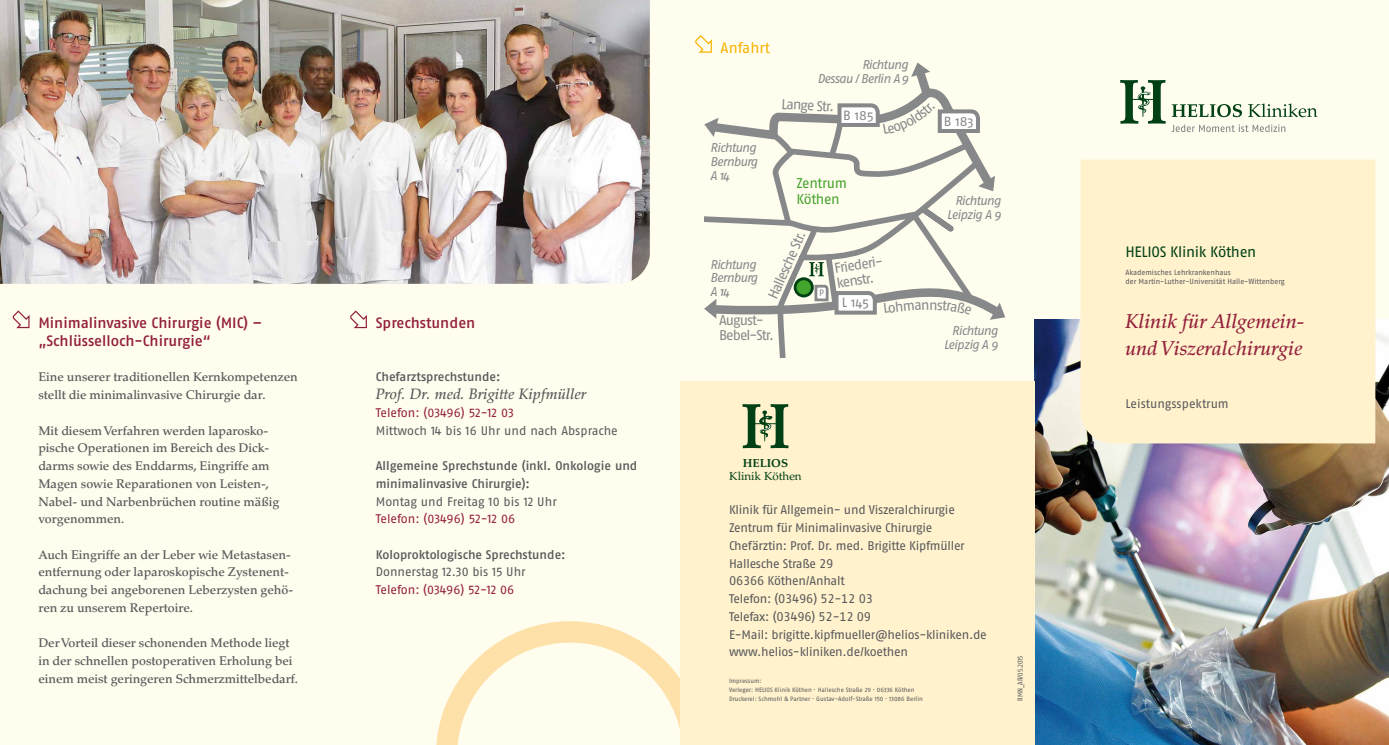
<style>
.page{position:relative;width:1389px;height:745px;background:#fff}
.page>*{position:absolute;margin:0;border:0;box-sizing:border-box;transform-origin:0 0}
.t1{font:italic 500 20px/26.6px "Palatino";color:#93203b}
.t2{font:500 15px/17.8px "Fago Pro";letter-spacing:-.005em;color:#93203b}
.t3{font:italic 500 15px "Palatino";color:#58585a}
.t4{font:15px "Fago Pro";letter-spacing:-.02em;color:#004015}
.t5{font:15px "Fago Pro";color:#f9b200}
.t6{font:14.12px/15.2px "Fago Pro";letter-spacing:-.07em;color:#87888a}
.t7{font:14.12px/15.2px "Fago Pro";letter-spacing:-.025em;color:#44a12b}
.t8{font:13.38px "Fago Pro";letter-spacing:-.005em;color:#87888a}
.t9{font:italic 12.75px/13.8px "Fago Pro";letter-spacing:-.055em;color:#87888a;text-align:right}
.t10{font:500 12.5px/17.8px "Palatino LT Std";letter-spacing:-.005em;color:#58585a}
.t11{font:12.5px/17.8px "Fago Pro";letter-spacing:-.02em;color:#58585a}
.t12{font:500 12.5px/17.8px "Fago Pro";color:#58585a}
.t13{font:12.5px "Fago Pro";letter-spacing:-.005em;color:#93203b}
.t14{font:12.5px "Fago Pro";color:#58585a}
.t15{font:11.62px "Palatino";color:#004015}
.t16{font:700 11.62px "Palatino";color:#004015}
.t17{font:9.38px "Fago Pro";color:#87888a}
.t18{font:7.5px/8.9px "Fago Pro";letter-spacing:-.005em;color:#58585a}
.t19{font:condensed 7.5px "Fago Pro";letter-spacing:-.005em;color:#58585a}
.t20{font:6.25px/8.9px "Fago Pro";letter-spacing:-.005em;color:#58585a}
</style>
<div class="page">
<div style="left:670px;top:0;width:375px;height:744px;background:#fffdee"></div>
<div style="left:1024px;top:0;width:365px;height:744px;background:#fffdee"></div>
<div style="left:321px;top:0;width:375px;height:744px;background:#fffdee"></div>
<div style="left:0;top:0;width:356px;height:744px;background:#fffdee"></div>
<svg style="left:436px;top:621px;width:244px;height:123px"></svg>
<svg style="left:695px;top:35px;width:17px;height:18px"></svg>
<svg style="left:704px;top:77px;width:290px;height:247px"></svg>
<svg style="left:809px;top:262px;width:15px;height:14px"></svg>
<svg style="left:704px;top:118px;width:15px;height:19px"></svg>
<svg style="left:704px;top:298px;width:12px;height:20px"></svg>
<svg style="left:990px;top:302px;width:15px;height:17px"></svg>
<svg style="left:978px;top:175px;width:17px;height:16px"></svg>
<svg style="left:911px;top:62px;width:19px;height:15px"></svg>
<svg style="left:916px;top:202px;width:43px;height:34px"></svg>
<div style="left:795px;top:278px;width:17px;height:18px;background:#41a62b;border-radius:50%"></div>
<div style="left:794px;top:277px;width:20px;height:20px;border:3px solid #004015;border-radius:50%"></div>
<svg style="left:1172px;top:104px;width:70px;height:13px"></svg>
<svg style="left:1248px;top:103px;width:69px;height:14px"></svg>
<svg style="left:1120px;top:80px;width:46px;height:44px"></svg>
<svg style="left:1172px;top:124px;width:113px;height:8px"></svg>
<img style="left:1035px;top:319px;width:354px;height:425px">
<div style="left:1081px;top:159px;width:294px;height:284px;background:#fff2cd"></div>
<img style="left:0;top:0;width:650px;height:283px">
<div style="left:680px;top:381px;width:355px;height:363px;background:#fff2cd"></div>
<svg style="left:743px;top:404px;width:45px;height:44px"></svg>
<svg style="left:13px;top:310px;width:17px;height:18px"></svg>
<svg style="left:350px;top:310px;width:17px;height:18px"></svg>
<svg style="left:813px;top:283px;width:116px;height:33px"></svg>
<svg style="left:937px;top:300px;width:35px;height:15px"></svg>
<svg style="left:767px;top:101px;width:215px;height:60px"></svg>
<p class="t2" style="left:38px;top:314px;width:225px">Minimalinvasive Chirurgie (MIC) – „Schlüsselloch-Chirurgie“</p>
<p class="t10" style="left:38px;top:368px;width:261px">Eine unserer traditionellen Kernkompetenzen stellt die minimalinvasive Chirurgie dar.</p>
<p class="t10" style="left:38px;top:421px;width:242px">Mit diesem Verfahren werden laparosko&shy;pische Operationen im Bereich des Dick&shy;darms sowie des Enddarms, Eingriffe am Magen sowie Reparationen von Leisten-, Nabel- und Narbenbrüchen routine mäßig vorgenommen.</p>
<p class="t10" style="left:38px;top:545px;width:256px">Auch Eingriffe an der Leber wie Metastasen&shy;entfernung oder laparoskopische Zystenent&shy;dachung bei angeborenen Leberzysten gehö&shy;ren zu unserem Repertoire.</p>
<p class="t10" style="left:38px;top:634px;width:261px">Der Vorteil dieser schonenden Methode liegt in der schnellen postoperativen Erholung bei einem meist geringeren Schmerzmittelbedarf.</p>
<p class="t2" style="left:376px;top:314px;width:101px">Sprechstunden</p>
<p class="t12" style="left:376px;top:368px;width:126px">Chefarztsprechstunde:</p>
<p class="t3" style="left:376px;top:385px;width:212px">Prof. Dr. med. Brigitte Kipfmüller</p>
<p class="t13" style="left:376px;top:404px;width:140px">Telefon: (03496) 52-12 03</p>
<p class="t14" style="left:376px;top:422px;width:243px">Mittwoch 14 bis 16 Uhr und nach Absprache</p>
<p class="t12" style="left:376px;top:456px;width:263px">Allgemeine Sprechstunde (inkl. Onkologie und minimalinvasive Chirurgie):</p>
<p class="t11" style="left:376px;top:492px;width:183px">Montag und Freitag 10 bis 12 Uhr</p>
<p class="t13" style="left:376px;top:511px;width:141px">Telefon: (03496) 52-12 06</p>
<p class="t12" style="left:376px;top:545px;width:191px">Koloproktologische Sprechstunde:</p>
<p class="t14" style="left:376px;top:564px;width:151px">Donnerstag 12.30 bis 15 Uhr</p>
<p class="t13" style="left:376px;top:582px;width:140px">Telefon: (03496) 52-12 06</p>
<p class="t5" style="left:721px;top:39px;width:51px">Anfahrt</p>
<p class="t9" style="left:710px;top:141px;width:49px;text-align:justify">Richtung Bernburg A 14</p>
<p class="t9" style="left:817px;top:58px;width:92px">Richtung<br>Dessau / Berlin A 9</p>
<p class="t6" style="left:782px;top:96px;width:54px;rotate:3deg">Lange Str.</p>
<p class="t8" style="left:843px;top:107px;width:32px">B 185</p>
<p class="t7" style="left:797px;top:175px;width:52px">Zentrum<br>Köthen</p>
<p class="t6" style="left:765px;top:295px;width:74px;rotate:-66deg">Hallesche Str.</p>
<p class="t6" style="left:719px;top:312px;width:57px">August-<br>Bebel-Str.</p>
<p class="t9" style="left:710px;top:257px;width:49px;text-align:justify">Richtung Bernburg A 14</p>
<p class="t17" style="left:819px;top:287px;width:6px">P</p>
<p class="t6" style="left:833px;top:260px;width:50px;rotate:-9deg">Friederi&shy;kenstr.</p>
<p class="t8" style="left:842px;top:294px;width:29px">L 145</p>
<p class="t8" style="left:944px;top:113px;width:31px">B 183</p>
<p class="t9" style="left:947px;top:193px;width:56px">Richtung<br>Leipzig A 9</p>
<p class="t6" style="left:929px;top:297px;width:10px">n</p>
<p class="t9" style="left:944px;top:323px;width:56px">Richtung<br>Leipzig A 9</p>
<p class="t16" style="left:743px;top:455px;width:47px">HELIOS</p>
<p class="t15" style="left:729px;top:468px;width:74px">Klinik Köthen</p>
<p class="t11" style="left:729px;top:501px;width:259px">Klinik für Allgemein- und Viszeralchirurgie Zentrum für Minimalinvasive Chirurgie Chefärztin: Prof. Dr. med. Brigitte Kipfmüller Hallesche Straße 29<br>06366 Köthen/Anhalt<br>Telefon: (03496) 52-12 03<br>Telefax: (03496) 52-12 09<br>E-Mail: brigitte.kipfmueller@helios-kliniken.de www.helios-kliniken.de/koethen</p>
<p class="t20" style="left:729px;top:675px;width:195px">Impressum:<br>Verleger: HELIOS Klinik Köthen · Hallesche Straße 29 · 06336 Köthen<br>Druckerei: Schmohl &amp; Partner · Gustav-Adolf-Straße 150 · 13086 Berlin</p>
<p class="t19" style="left:1016px;top:700px;width:46px;rotate:-90deg">RMN_AR/05.2015</p>
<p class="t4" style="left:1125px;top:243px;width:132px">HELIOS Klinik Köthen</p>
<p class="t18" style="left:1125px;top:268px;width:161px">Akademisches Lehrkrankenhaus<br>der Martin-Luther-Universität Halle-Wittenberg</p>
<h1 class="t1" style="left:1125px;top:308px;width:181px">Klinik für Allgemein&shy;und Viszeralchirurgie</h1>
<p class="t11" style="left:1125px;top:394px;width:105px">Leistungsspektrum</p>
</div>
